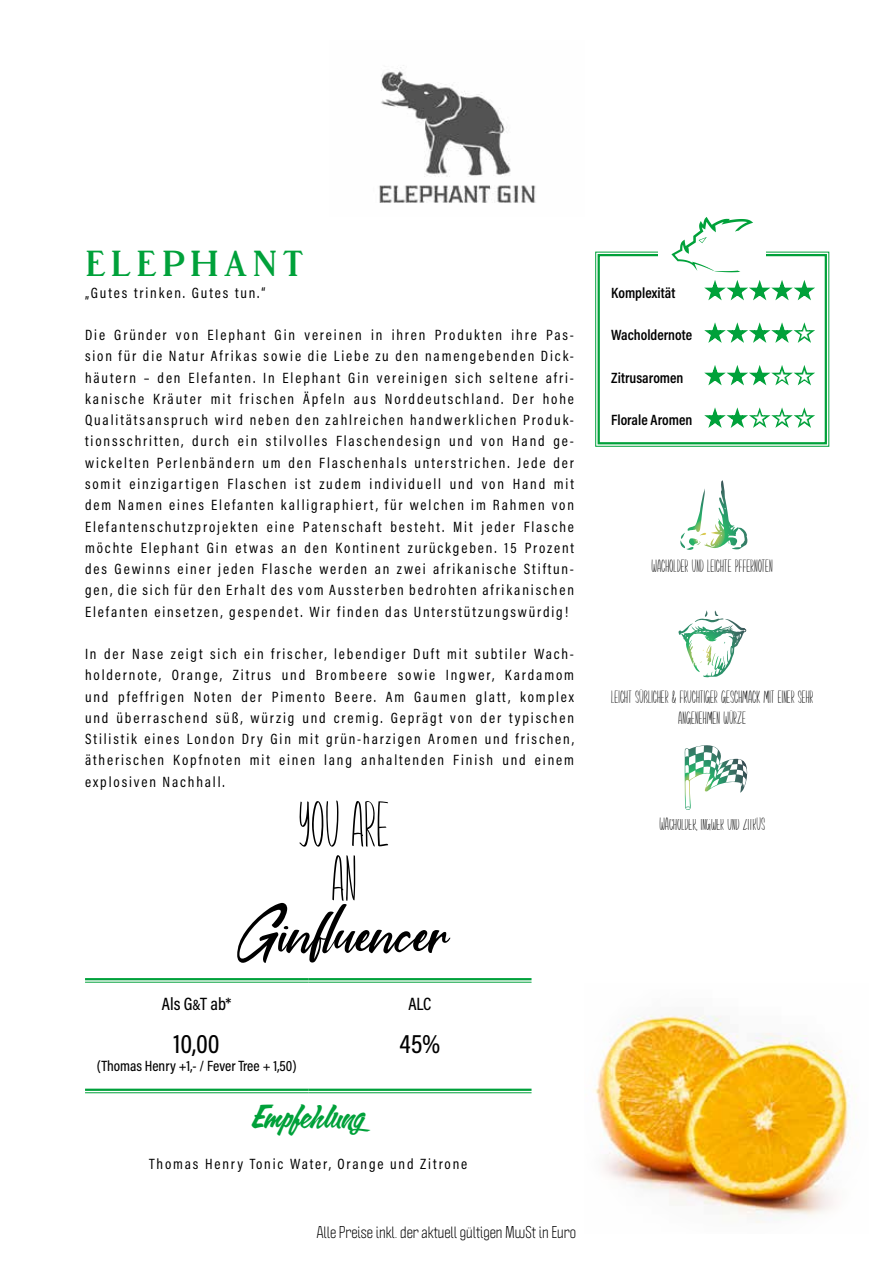
<style>
.page{position:relative;width:893px;height:1263px;background:#fff}
.page>*{position:absolute;margin:0;border:0;box-sizing:border-box;transform-origin:0 0}
.t1{font:80.7px "Coral Pen";color:#000}
.t2{font:65.4px/54.2px "Precious Way";color:#000;text-align:center;scale:.9 1}
.t3{font:36px "Vendeur";letter-spacing:.1em;color:#00a13a}
.t4{font:30px "Calgary Script OT";color:#00a13a}
.t5{font:500 27px "Acumin Pro Cond";color:#000}
.t6{font:18px/21px "Precious Way";color:#000;text-align:center}
.t7{font:500 18px "Acumin Pro Cond";color:#000}
.t8{font:15px/21.3px "Acumin Pro Cond";letter-spacing:.125em;color:#000;text-align:justify}
.t9{font:600 15px "Acumin Pro Cond";color:#000}
.t10{font:condensed 15px "Politica";color:#000}
.t11{font:500 15px "Acumin Pro Cond";color:#000}
.s1{font-size:15px}
</style>
<div class="page">
<img style="left:379px;top:65px;width:157px;height:138px">
<svg style="left:680px;top:480px;width:68px;height:70px"></svg>
<svg style="left:684px;top:745px;width:64px;height:65px"></svg>
<svg style="left:678px;top:610px;width:69px;height:68px"></svg>
<svg style="left:595px;top:251px;width:235px;height:196px"></svg>
<div style="left:598px;top:254px;width:229px;height:190px;border:2px solid #00a13a"></div>
<div style="left:658px;top:235px;width:108px;height:32px;background:#fff"></div>
<div style="left:667px;top:217px;width:90px;height:55px;background:#fff"></div>
<svg style="left:671px;top:217px;width:82px;height:55px"></svg>
<hr style="left:85px;top:978px;width:223px;height:4px;background:#b1e1c2">
<hr style="left:308px;top:978px;width:223px;height:4px;background:#b2e2c3">
<hr style="left:85px;top:1089px;width:223px;height:2px;background:#00a13b">
<hr style="left:85px;top:1092px;width:223px;height:1px;background:#00a13b">
<hr style="left:308px;top:1089px;width:223px;height:2px;background:#00a13b">
<hr style="left:308px;top:1092px;width:223px;height:1px;background:#00a13b">
<hr style="left:85px;top:978px;width:223px;height:2px;background:#00a13b">
<hr style="left:85px;top:982px;width:223px;height:1px;background:#00a13b">
<hr style="left:308px;top:978px;width:223px;height:2px;background:#00a13b">
<hr style="left:308px;top:982px;width:223px;height:1px;background:#00a13b">
<img style="left:593px;top:1015px;width:260px;height:208px">
<svg style="left:709px;top:284px;width:12px;height:12px"></svg>
<svg style="left:731px;top:284px;width:12px;height:12px"></svg>
<svg style="left:753px;top:284px;width:13px;height:12px"></svg>
<svg style="left:776px;top:284px;width:12px;height:12px"></svg>
<svg style="left:798px;top:284px;width:12px;height:12px"></svg>
<svg style="left:709px;top:327px;width:12px;height:12px"></svg>
<svg style="left:731px;top:327px;width:12px;height:12px"></svg>
<svg style="left:753px;top:327px;width:13px;height:12px"></svg>
<svg style="left:776px;top:327px;width:12px;height:12px"></svg>
<svg style="left:798px;top:327px;width:12px;height:12px"></svg>
<svg style="left:709px;top:369px;width:12px;height:12px"></svg>
<svg style="left:731px;top:369px;width:12px;height:12px"></svg>
<svg style="left:753px;top:369px;width:13px;height:12px"></svg>
<svg style="left:776px;top:369px;width:12px;height:12px"></svg>
<svg style="left:798px;top:369px;width:12px;height:12px"></svg>
<svg style="left:709px;top:412px;width:12px;height:12px"></svg>
<svg style="left:731px;top:412px;width:12px;height:12px"></svg>
<svg style="left:753px;top:412px;width:13px;height:12px"></svg>
<svg style="left:776px;top:412px;width:12px;height:12px"></svg>
<svg style="left:798px;top:412px;width:12px;height:12px"></svg>
<h3 class="t3" style="left:85px;top:245px;width:221px">ELEPHANT</h3>
<p class="t8" style="left:85px;top:282px;width:182px">„Gutes trinken. Gutes tun.“</p>
<p class="t8" style="left:85px;top:324px;width:491px">Die Gründer von Elephant Gin vereinen in ihren Produkten ihre Pas&shy;sion für die Natur Afrikas sowie die Liebe zu den namengebenden Dick&shy;häutern – den Elefanten. In Elephant Gin vereinigen sich seltene afri&shy;kanische Kräuter mit frischen Äpfeln aus Norddeutschland. Der hohe Qualitätsanspruch wird neben den zahlreichen handwerklichen Produk&shy;tionsschritten, durch ein stilvolles Flaschendesign und von Hand ge&shy;wickelten Perlenbändern um den Flaschenhals unterstrichen. Jede der somit einzigartigen Flaschen ist zudem individuell und von Hand mit dem Namen eines Elefanten kalligraphiert, für welchen im Rahmen von Elefantenschutzprojekten eine Patenschaft besteht. Mit jeder Flasche möchte Elephant Gin etwas an den Kontinent zurückgeben. 15 Prozent des Gewinns einer jeden Flasche werden an zwei afrikanische Stiftun&shy;gen, die sich für den Erhalt des vom Aussterben bedrohten afrikanischen Elefanten einsetzen, gespendet. Wir finden das Unterstützungswürdig!</p>
<p class="t8" style="left:85px;top:643px;width:490px">In der Nase zeigt sich ein frischer, lebendiger Duft mit subtiler Wach&shy;holdernote, Orange, Zitrus und Brombeere sowie Ingwer, Kardamom und pfeffrigen Noten der Pimento Beere. Am Gaumen glatt, komplex und überraschend süß, würzig und cremig. Geprägt von der typischen Stilistik eines London Dry Gin mit grün-harzigen Aromen und frischen, ätherischen Kopfnoten mit einen lang anhaltenden Finish und einem explosiven Nachhall.</p>
<h2 class="t2" style="left:298px;top:799px;width:103px">YOU ARE<br>AN</h2>
<h1 class="t1" style="left:237px;top:886px;width:213px">Ginfluencer</h1>
<p class="t7" style="left:162px;top:992px;width:71px">Als G<span class="s1">&amp;</span>T ab*</p>
<p class="t7" style="left:408px;top:992px;width:25px">ALC</p>
<h3 class="t5" style="left:174px;top:1026px;width:48px">10,00</h3>
<p class="t11" style="left:97px;top:1056px;width:201px">(Thomas Henry +1,- / Fever Tree + 1,50)</p>
<h3 class="t5" style="left:399px;top:1026px;width:42px">45%</h3>
<h3 class="t4" style="left:252px;top:1097px;width:114px">Empfehlung</h3>
<p class="t8" style="left:149px;top:1153px;width:320px">Thomas Henry Tonic Water, Orange und Zitrone</p>
<p class="t10" style="left:317px;top:1221px;width:261px">Alle Preise inkl. der aktuell gültigen MwSt in Euro</p>
<p class="t9" style="left:611px;top:283px;width:65px">Komplexität</p>
<p class="t9" style="left:611px;top:325px;width:82px">Wacholdernote</p>
<p class="t9" style="left:611px;top:368px;width:74px">Zitrusaromen</p>
<p class="t9" style="left:611px;top:410px;width:83px">Florale Aromen</p>
<p class="t6" style="left:652px;top:556px;width:123px">WACHOLDER UND LEICHTE PFFERNOTEN</p>
<p class="t6" style="left:611px;top:686px;width:204px">LEICHT SÜßLICHER &amp; FRUCHTIGER GESCHMACK MIT EINER SEHR<br>ANGENEHMEN WÜRZE</p>
<p class="t6" style="left:659px;top:814px;width:107px">WACHOLDER, INGWER UND ZITRUS</p>
</div>
